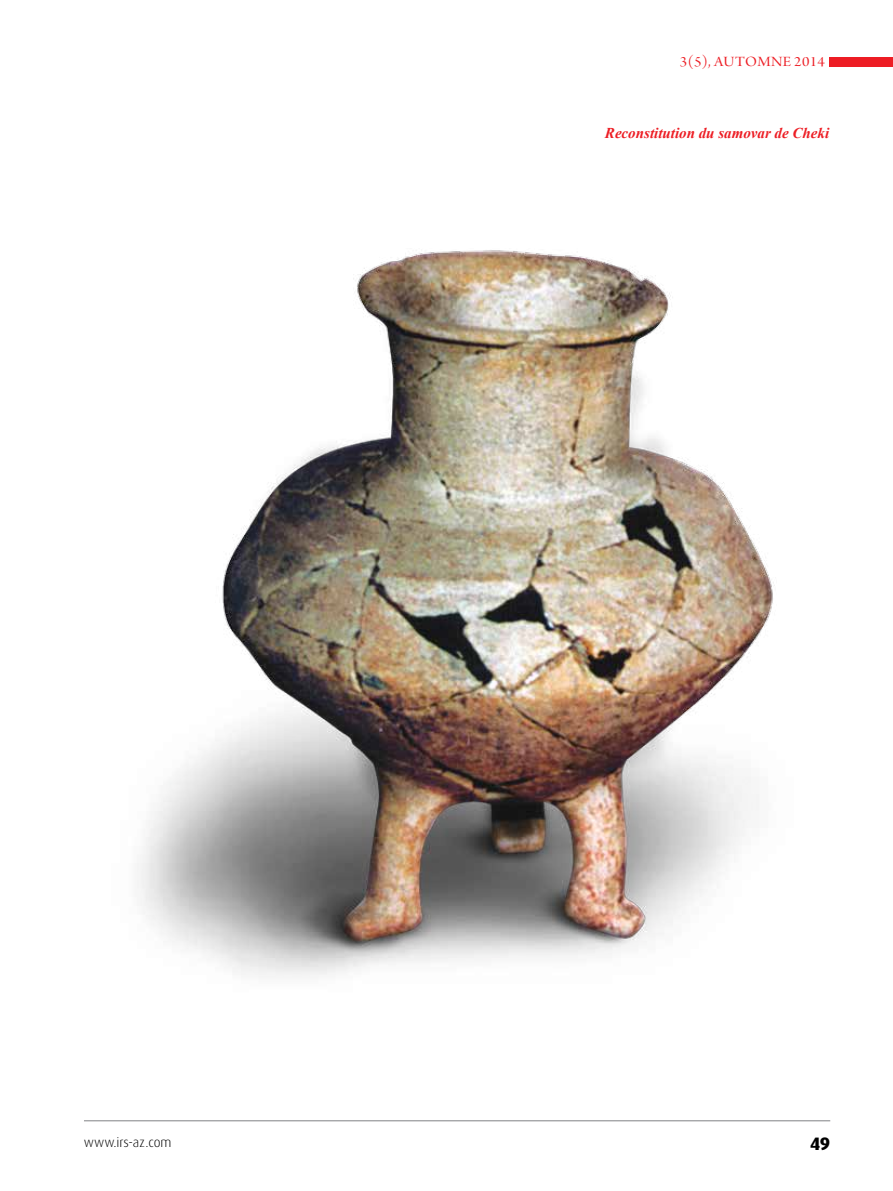
<style>
.page{position:relative;width:893px;height:1191px;background:#fff}
.page>*{position:absolute;margin:0;border:0;box-sizing:border-box;transform-origin:0 0}
.t1{font:800 18px "Dax Pro";color:#000}
.t2{font:italic 700 15px "Times New Roman";color:#ed1d24}
.t3{font:15px "Arno Pro Display";letter-spacing:.02em;color:#ed1d24;scale:1.1 1}
.t4{font:300 13.5px "Dax Pro";color:#000}
</style>
<div class="page">
<hr style="left:84px;top:1120px;width:746px;height:1px;background:#808285">
<img style="left:137px;top:250px;width:638px;height:727px">
<div style="left:829px;top:57px;width:64px;height:9px;background:#ed1d24"></div>
<p class="t3" style="left:680px;top:53px;width:133px">3(5), AUTOMNE 2014</p>
<p class="t2" style="left:605px;top:122px;width:226px">Reconstitution du samovar de Cheki</p>
<p class="t4" style="left:84px;top:1133px;width:89px">www.irs-az.com</p>
<p class="t1" style="left:810px;top:1131px;width:22px">49</p>
</div>
